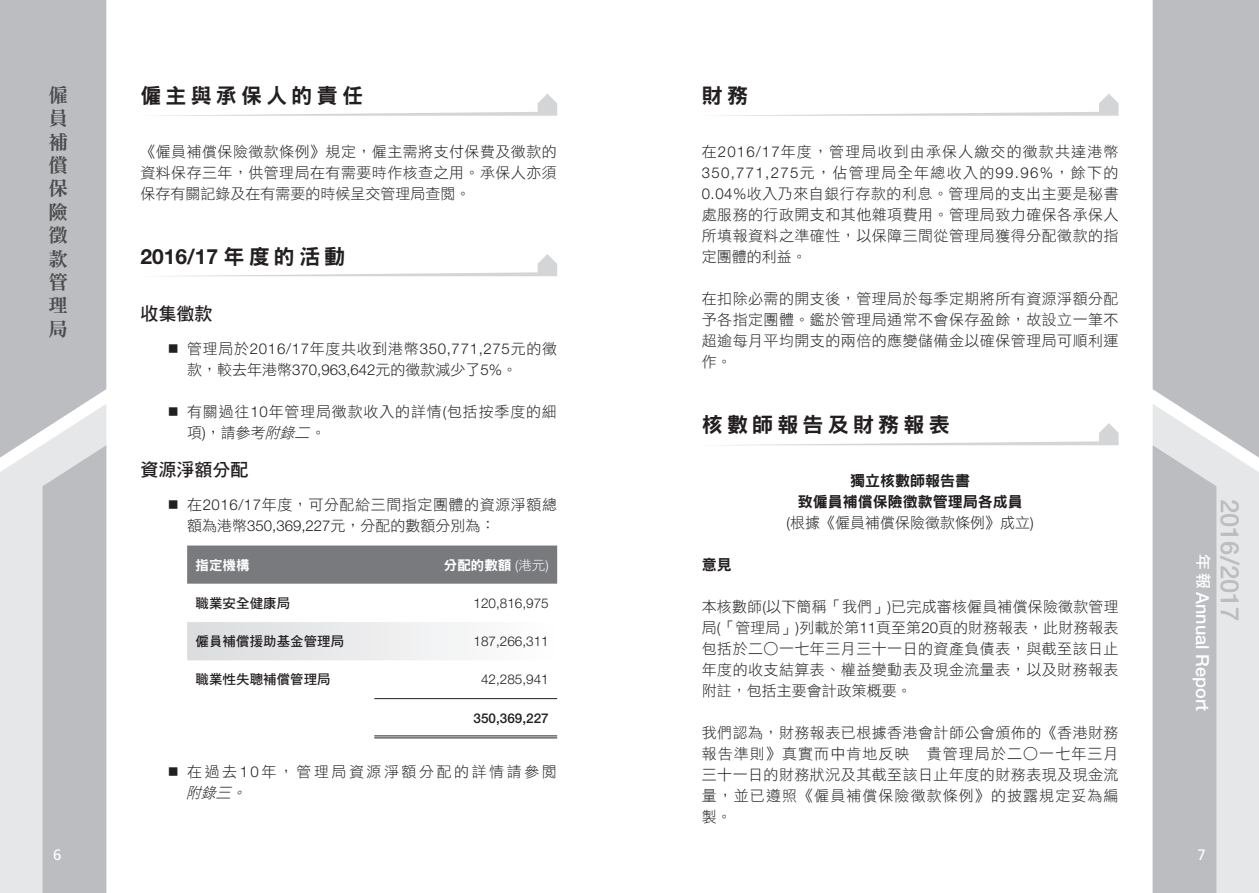
<style>
.page{position:relative;width:1259px;height:893px;background:#fff}
.page>*{position:absolute;margin:0;border:0;box-sizing:border-box;transform-origin:0 0}
.t1{font:500 25.5px "Helvetica Neue LT Std";color:#bcbdc0}
.t2{font:21px "DF Hei Std W9";letter-spacing:.2em;color:#231f20}
.t3{font:700 21px "Helvetica Neue LT Std";color:#231f20}
.t4{font:19.5px/23.4px "DF Ming HK W9";color:#4b4c4d;text-align:justify}
.t5{font:500 18px "Helvetica Neue LT Std";color:#fff}
.t6{font:18px "DF Hei HK W7";color:#231f20}
.t7{font:15px/21px "DF Hei Std W3";letter-spacing:.03em;color:#231f20;text-align:justify}
.t8{font:15px/21px "DF Hei HK W3";letter-spacing:.04em;color:#231f20}
.t9{font:300 15px "Helvetica Neue LT Std";letter-spacing:.09em;color:#231f20}
.t10{font:300 15px "Helvetica Neue LT Std";letter-spacing:.045em;color:#231f20}
.t11{font:15px "DF Hei Std W3";letter-spacing:.075em;color:#231f20}
.t12{font:15px "DF Hei HK W3";color:#231f20}
.t13{font:15px/21px "DF Hei HK W3";letter-spacing:.17em;color:#231f20}
.t14{font:15px/21px "DF Hei Std W9";color:#231f20;text-align:center}
.t15{font:15px "DF Hei Std W3";color:#231f20}
.t16{font:15px "Frutiger";color:#fff}
.t17{font:300 13.5px "Helvetica Neue LT Std";color:#231f20}
.t18{font:13.5px "DF Hei HK W7";color:#231f20}
.t19{font:13.5px "DF Hei Std W9";color:#fff}
.t20{font:500 13.5px "Helvetica Neue LT Std";color:#231f20}
.s1{font-family:"DF Hei Std W9";font-weight:400}
.s2{font-family:"DF Hei HK W3";font-weight:400}
.s3{font-family:"Helvetica Neue LT Std";font-weight:300}
.s4{font-style:italic}
.s5{font-family:"DF Hei Std W3"}
.s6{font-family:"DF Hei Std W3";font-weight:400}
.s7{font-family:"DF Hei HK W3"}
.s8{font-family:"DF Li Hei HK W5";font-weight:400;font-size:15.75px}
</style>
<div class="page">
<div style="left:0;top:0;width:106px;height:388px;background:#bcbdc0"></div>
<svg style="left:0;top:388px;width:106px;height:505px;background:#cecfd1"></svg>
<div style="left:1152px;top:0;width:107px;height:388px;background:#bcbdc0"></div>
<svg style="left:1152px;top:388px;width:107px;height:505px;background:#cecfd2"></svg>
<div style="left:187px;top:545px;width:370px;height:39px;background:#787a7d"></div>
<svg style="left:187px;top:660px;width:370px;height:40px"></svg>
<svg style="left:187px;top:622px;width:271px;height:38px"></svg>
<hr style="left:374px;top:698px;width:183px;height:1px;background:#231f20">
<hr style="left:374px;top:735px;width:183px;height:1px;background:#231f20">
<hr style="left:374px;top:737px;width:183px;height:1px;background:#231f20">
<svg style="left:159px;top:94px;width:398px;height:22px"></svg>
<svg style="left:184px;top:254px;width:373px;height:22px"></svg>
<svg style="left:721px;top:94px;width:397px;height:22px"></svg>
<svg style="left:749px;top:423px;width:369px;height:22px"></svg>
<h3 class="t4" style="left:49px;top:83px;width:20px">僱員補償保險徵款管理局</h3>
<h2 class="t2" style="left:140px;top:84px;width:224px">僱主與承保人的責任</h2>
<p class="t7" style="left:140px;top:141px;width:418px">《僱員補償保險徵款條例》規定，僱主需將支付保費及徵款的資料保存三年，供管理局在有需要時作核查之用。承保人亦須保存有關記錄及在有需要的時候呈交管理局查閱。</p>
<h2 class="t3" style="left:140px;top:243px;width:206px">2016/17 <span class="s1">年度的活動</span></h2>
<p class="t6" style="left:140px;top:304px;width:74px">收集徵款</p>
<p class="t10" style="left:187px;top:339px;width:371px"><span class="s2">管理局於</span>2016/17<span class="s2">年度共收到港幣</span>350,771,275<span class="s2">元的徵</span></p>
<p class="t12" style="left:187px;top:361px;width:332px">款，較去年港幣<span class="s3">370,963,642</span>元的徵款減少了<span class="s3">5%</span>。</p>
<p class="t8" style="left:187px;top:401px;width:371px">有關過往<span class="s3">10</span>年管理局徵款收入的詳情<span class="s3">(</span>包括按季度的細項<span class="s3">)</span>，請參考<span class="s4">附錄二</span>。</p>
<p class="t6" style="left:140px;top:460px;width:110px">資源淨額分配</p>
<p class="t8" style="left:187px;top:494px;width:371px">在<span class="s3">2016/17</span>年度，可分配給三間指定團體的資源淨額總額為港幣<span class="s3">350,369,227</span>元，分配的數額分別為：</p>
<p class="t19" style="left:196px;top:557px;width:55px">指定機構</p>
<p class="t19" style="left:444px;top:557px;width:106px">分配的數額 <span class="s3">(</span><span class="s5">港元</span><span class="s3">)</span></p>
<p class="t18" style="left:196px;top:596px;width:96px">職業安全健康局</p>
<p class="t17" style="left:473px;top:595px;width:77px">120,816,975</p>
<p class="t18" style="left:196px;top:634px;width:150px">僱員補償援助基金管理局</p>
<p class="t17" style="left:473px;top:633px;width:77px">187,266,311</p>
<p class="t18" style="left:196px;top:672px;width:136px">職業性失聰補償管理局</p>
<p class="t17" style="left:481px;top:671px;width:69px">42,285,941</p>
<p class="t20" style="left:473px;top:710px;width:77px">350,369,227</p>
<p class="t13" style="left:186px;top:760px;width:373px">在過去<span class="s3">10</span>年，管理局資源淨額分配的詳情請參閱<span class="s4">附錄三。</span></p>
<h2 class="t2" style="left:702px;top:84px;width:48px">財務</h2>
<p class="t11" style="left:702px;top:144px;width:418px">在<span class="s3">2016/17</span>年度，管理局收到由承保人繳交的徵款共達港幣</p>
<p class="t9" style="left:702px;top:164px;width:418px">350,771,275<span class="s6">元，佔管理局全年總收入的</span>99.96%<span class="s6">，餘下的</span></p>
<p class="t7" style="left:702px;top:183px;width:418px"><span class="s3">0.04%</span>收入乃來自銀行存款的利息。管理局的支出主要是秘書處服務的行政開支和其他雜項費用。管理局致力確保各承保人所填報資料之準確性，以保障三間從管理局獲得分配徵款的指定團體的利益。</p>
<p class="t7" style="left:702px;top:288px;width:418px">在扣除必需的開支後，管理局於每季定期將所有資源淨額分配予各指定團體。鑑於管理局通常不會保存盈餘，故設立一筆不超逾每月平均開支的兩倍的應變儲備金以確保管理局可順利運作。</p>
<h2 class="t2" style="left:702px;top:413px;width:249px">核數師報告及財務報表</h2>
<p class="t14" style="left:797px;top:470px;width:226px">獨立核數師報告書<br>致僱員補償保險徵款管理局各成員</p>
<p class="t15" style="left:786px;top:514px;width:249px"><span class="s3">(</span>根據《僱員補償保險徵款條例》成立<span class="s3">)</span></p>
<p class="t14" style="left:702px;top:554px;width:31px">意見</p>
<p class="t7" style="left:702px;top:596px;width:418px">本核數師<span class="s3">(</span>以下簡稱「我們」<span class="s3">)</span>已完成審核僱員補償保險徵款管理局<span class="s3">(</span>「管理局」<span class="s3">)</span>列載於第<span class="s3">11</span>頁至第<span class="s3">20</span>頁的財務報表，此財務報表包括於二<span class="s7">○</span>一七年三月三十一日的資產負債表，與截至該日止年度的收支結算表、權益變動表及現金流量表，以及財務報表附註，包括主要會計政策概要。</p>
<p class="t7" style="left:702px;top:722px;width:418px">我們認為，財務報表已根據香港會計師公會頒佈的《香港財務報告準則》真實而中肯地反映　貴管理局於二<span class="s7">○</span>一七年三月三十一日的財務狀況及其截至該日止年度的財務表現及現金流量，並已遵照《僱員補償保險徵款條例》的披露規定妥為編製。</p>
<p class="t5" style="left:1213px;top:554px;width:158px;rotate:90deg"><span class="s8">年報</span> Annual Report</p>
<h1 class="t1" style="left:1245px;top:499px;width:124px;rotate:90deg">2016/2017</h1>
<p class="t16" style="left:53px;top:846px;width:10px">6</p>
<p class="t16" style="left:1197px;top:846px;width:10px">7</p>
</div>
